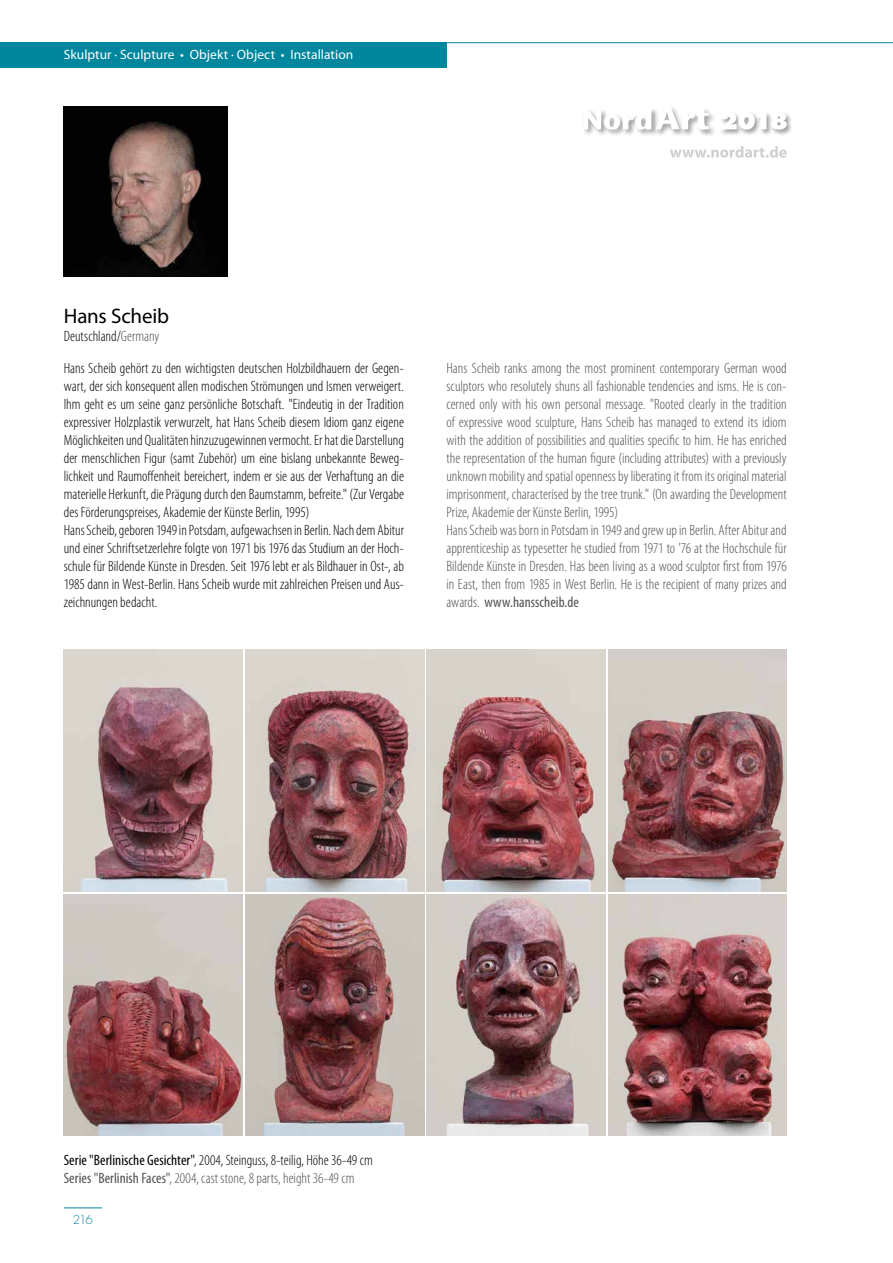
<style>
.page{position:relative;width:893px;height:1263px;background:#fff}
.page>*{position:absolute;margin:0;border:0;box-sizing:border-box;transform-origin:0 0}
.t1{font:21px "Myriad Pro";letter-spacing:-.01em;color:#000}
.t2{font:300 condensed 15px/18px "Myriad Pro";color:#000}
.t3{font:300 condensed 15px/18px "Myriad Pro";color:#514f53}
.t4{font:13.5px "Myriad Pro";color:#fff}
.t5{font:300 12px "Futura Std";color:#00879e}
.s1{color:#514f53}
.s2{font-weight:400}
.s3{font-weight:400;color:#514f53}
</style>
<div class="page">
<div style="left:0;top:43px;width:446px;height:25px;background:#00879e"></div>
<hr style="left:446px;top:42px;width:447px;height:1px;background:#00879e">
<hr style="left:64px;top:1207px;width:38px;height:1px;background:#00879e">
<svg style="left:670px;top:146px;width:117px;height:12px"></svg>
<div style="left:582px;top:107px;width:77px;height:30px;background:#000;opacity:.75"></div>
<div style="left:654px;top:105px;width:62px;height:32px;background:#000;opacity:.75"></div>
<svg style="left:583px;top:106px;width:126px;height:24px"></svg>
<div style="left:719px;top:111px;width:74px;height:25px;background:#000;opacity:.75"></div>
<svg style="left:719px;top:112px;width:68px;height:18px"></svg>
<img style="left:64px;top:650px;width:178px;height:241px">
<img style="left:64px;top:894px;width:178px;height:242px">
<img style="left:427px;top:650px;width:178px;height:241px">
<img style="left:427px;top:894px;width:178px;height:242px">
<img style="left:246px;top:650px;width:178px;height:241px">
<img style="left:246px;top:894px;width:178px;height:242px">
<img style="left:608px;top:650px;width:179px;height:241px">
<img style="left:608px;top:894px;width:179px;height:242px">
<img style="left:64px;top:106px;width:163px;height:170px">
<p class="t4" style="left:64px;top:46px;width:291px">Skulptur · Sculpture • Objekt · Object • Installation</p>
<h1 class="t1" style="left:64px;top:303px;width:107px">Hans Scheib</h1>
<p class="t2" style="left:64px;top:327px;width:97px">Deutschland/<span class="s1">Germany</span></p>
<p class="t2" style="left:64px;top:359px;width:342px">Hans Scheib gehört zu den wichtigsten deutschen Holzbildhauern der Gegen&shy;wart, der sich konsequent allen modischen Strömungen und Ismen verweigert.<br>Ihm geht es um seine ganz persönliche Botschaft. "Eindeutig in der Tradition expressiver Holzplastik verwurzelt, hat Hans Scheib diesem Idiom ganz eigene Möglichkeiten und Qualitäten hinzuzugewinnen vermocht. Er hat die Darstellung der menschlichen Figur (samt Zubehör) um eine bislang unbekannte Beweg&shy;lichkeit und Raumoffenheit bereichert, indem er sie aus der Verhaftung an die materielle Herkunft, die Prägung durch den Baumstamm, befreite." (Zur Vergabe des Förderungspreises, Akademie der Künste Berlin, 1995)<br>Hans Scheib, geboren 1949 in Potsdam, aufgewachsen in Berlin. Nach dem Abitur und einer Schriftsetzerlehre folgte von 1971 bis 1976 das Studium an der Hoch&shy;schule für Bildende Künste in Dresden. Seit 1976 lebt er als Bildhauer in Ost-, ab 1985 dann in West-Berlin. Hans Scheib wurde mit zahlreichen Preisen und Aus&shy;zeichnungen bedacht.</p>
<p class="t3" style="left:446px;top:359px;width:342px">Hans Scheib ranks among the most prominent contemporary German wood sculptors who resolutely shuns all fashionable tendencies and isms. He is con&shy;cerned only with his own personal message. "Rooted clearly in the tradition of expressive wood sculpture, Hans Scheib has managed to extend its idiom with the addition of possibilities and qualities specific to him. He has enriched the representation of the human figure (including attributes) with a previously unknown mobility and spatial openness by liberating it from its original material imprisonment, characterised by the tree trunk." (On awarding the Development Prize, Akademie der Künste Berlin, 1995)<br>Hans Scheib was born in Potsdam in 1949 and grew up in Berlin. After Abitur and apprenticeship as typesetter he studied from 1971 to '76 at the Hochschule für Bildende Künste in Dresden. Has been living as a wood sculptor first from 1976 in East, then from 1985 in West Berlin. He is the recipient of many prizes and awards. <span class="s2">www.hansscheib.de</span></p>
<p class="t2" style="left:64px;top:1151px;width:311px"><span class="s2">Serie "Berlinische Gesichter"</span>, 2004, Steinguss, 8-teilig, Höhe 36-49 cm<br><span class="s3">Series "Berlinish Faces"</span><span class="s1">, 2004, cast stone, 8 parts, height 36-49 cm</span></p>
<p class="t5" style="left:73px;top:1212px;width:22px">216</p>
</div>
